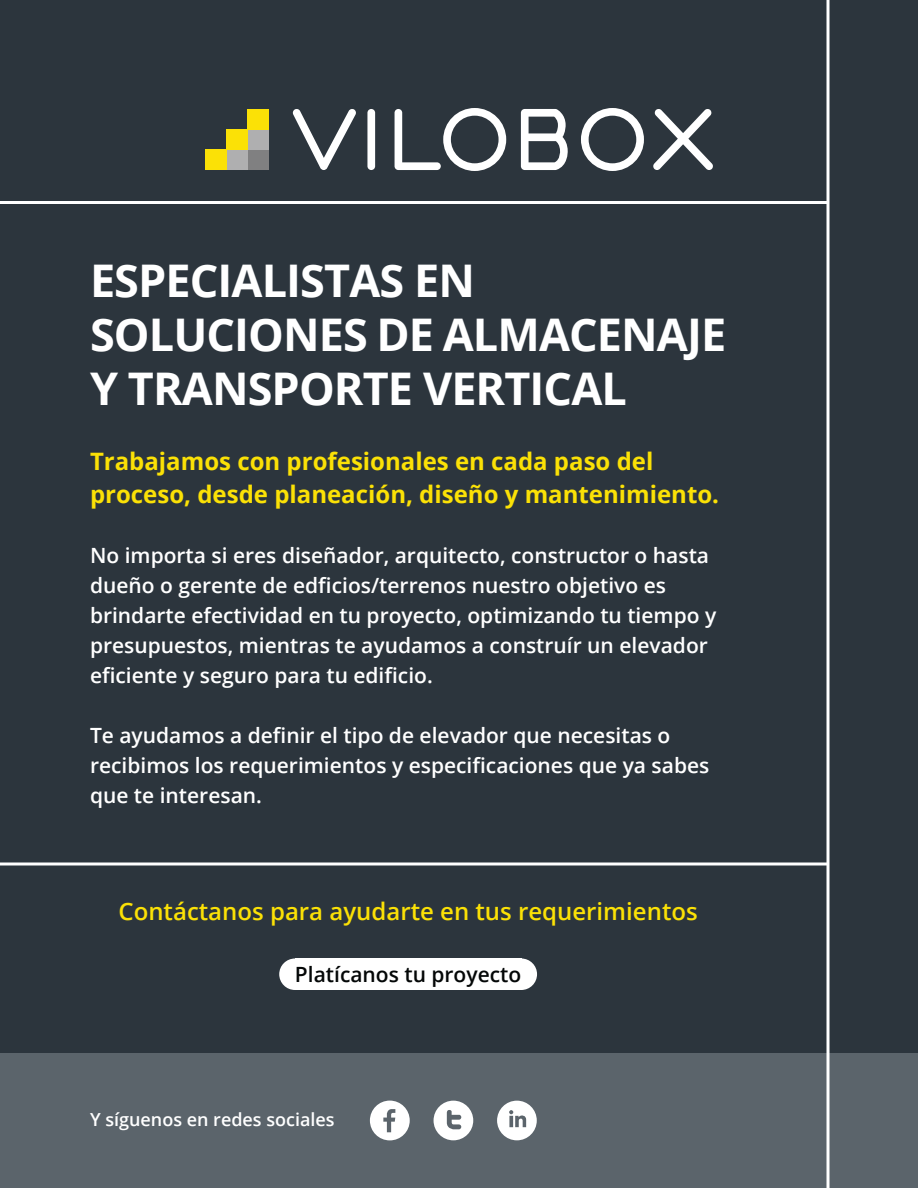
<style>
.page{position:relative;width:918px;height:1188px;background:#2c353d}
.page>*{position:absolute;margin:0;border:0;box-sizing:border-box;transform-origin:0 0}
._1_0_Titulos{font:700 45px/54px "Open Sans";letter-spacing:-.02em;color:#fff}
._1_0_Titulos-2{font:700 24px/33px "Open Sans";color:#fbe106}
._1_0_Titulos-3{font:600 24px "Open Sans";color:#fbe106}
._1_0_Titulos-4{font:600 21px/30px "Open Sans";color:#fff}
._1_0_Titulos-5{font:600 21px "Open Sans";color:#040707}
._1_0_Titulos-6{font:600 18px "Open Sans";color:#fff}
</style>
<div class="page">
<div style="left:0;top:1053px;width:918px;height:135px;background:#5b646b"></div>
<svg style="left:292px;top:109px;width:64px;height:61px"></svg>
<div style="left:367px;top:109px;width:8px;height:61px;background:#fff;border-radius:4px"></div>
<svg style="left:395px;top:108px;width:111px;height:63px"></svg>
<svg style="left:581px;top:108px;width:63px;height:63px"></svg>
<svg style="left:653px;top:109px;width:60px;height:61px"></svg>
<svg style="left:521px;top:109px;width:47px;height:61px"></svg>
<div style="left:248px;top:150px;width:21px;height:20px;background:#808081"></div>
<div style="left:248px;top:129px;width:21px;height:21px;background:#afafb0"></div>
<div style="left:248px;top:109px;width:21px;height:20px;background:#fbe106"></div>
<div style="left:226px;top:150px;width:22px;height:20px;background:#afafb0"></div>
<div style="left:226px;top:129px;width:22px;height:21px;background:#fbe106"></div>
<div style="left:205px;top:150px;width:21px;height:20px;background:#fbe106"></div>
<hr style="left:0;top:201px;width:828px;height:3px;background:#fff">
<svg style="left:0;top:862px;width:826px;height:4px"></svg>
<svg style="left:826px;top:0;width:4px;height:1188px;fill:#fff"></svg>
<div style="left:279px;top:958px;width:32px;height:32px;background:#fff;border-radius:50%"></div>
<div style="left:506px;top:958px;width:31px;height:32px;background:#fff;border-radius:50%"></div>
<div style="left:295px;top:958px;width:226px;height:32px;background:#fff"></div>
<svg style="left:370px;top:1101px;width:40px;height:39px"></svg>
<svg style="left:434px;top:1101px;width:39px;height:39px"></svg>
<svg style="left:497px;top:1101px;width:40px;height:39px"></svg>
<p class="_1_0_Titulos" style="left:90px;top:253px;width:638px">ESPECIALISTAS EN<br>SOLUCIONES DE ALMACENAJE</p>
<p class="_1_0_Titulos" style="left:90px;top:361px;width:538px">Y TRANSPORTE VERTICAL</p>
<p class="_1_0_Titulos-2" style="left:90px;top:445px;width:631px">Trabajamos con profesionales en cada paso del proceso, desde planeación, diseño y mantenimiento.</p>
<p class="_1_0_Titulos-4" style="left:90px;top:540px;width:628px">No importa si eres diseñador, arquitecto, constructor o hasta dueño o gerente de edficios/terrenos nuestro objetivo es brindarte efectividad en tu proyecto, optimizando tu tiempo y presupuestos, mientras te ayudamos a construír un elevador eficiente y seguro para tu edificio.</p>
<p class="_1_0_Titulos-4" style="left:90px;top:720px;width:621px">Te ayudamos a definir el tipo de elevador que necesitas o recibimos los requerimientos y especificaciones que ya sabes que te interesan.</p>
<p class="_1_0_Titulos-3" style="left:119px;top:895px;width:581px">Contáctanos para ayudarte en tus requerimientos</p>
<p class="_1_0_Titulos-5" style="left:295px;top:960px;width:228px">Platícanos tu proyecto</p>
<p class="_1_0_Titulos-6" style="left:90px;top:1107px;width:246px">Y síguenos en redes sociales</p>
</div>
